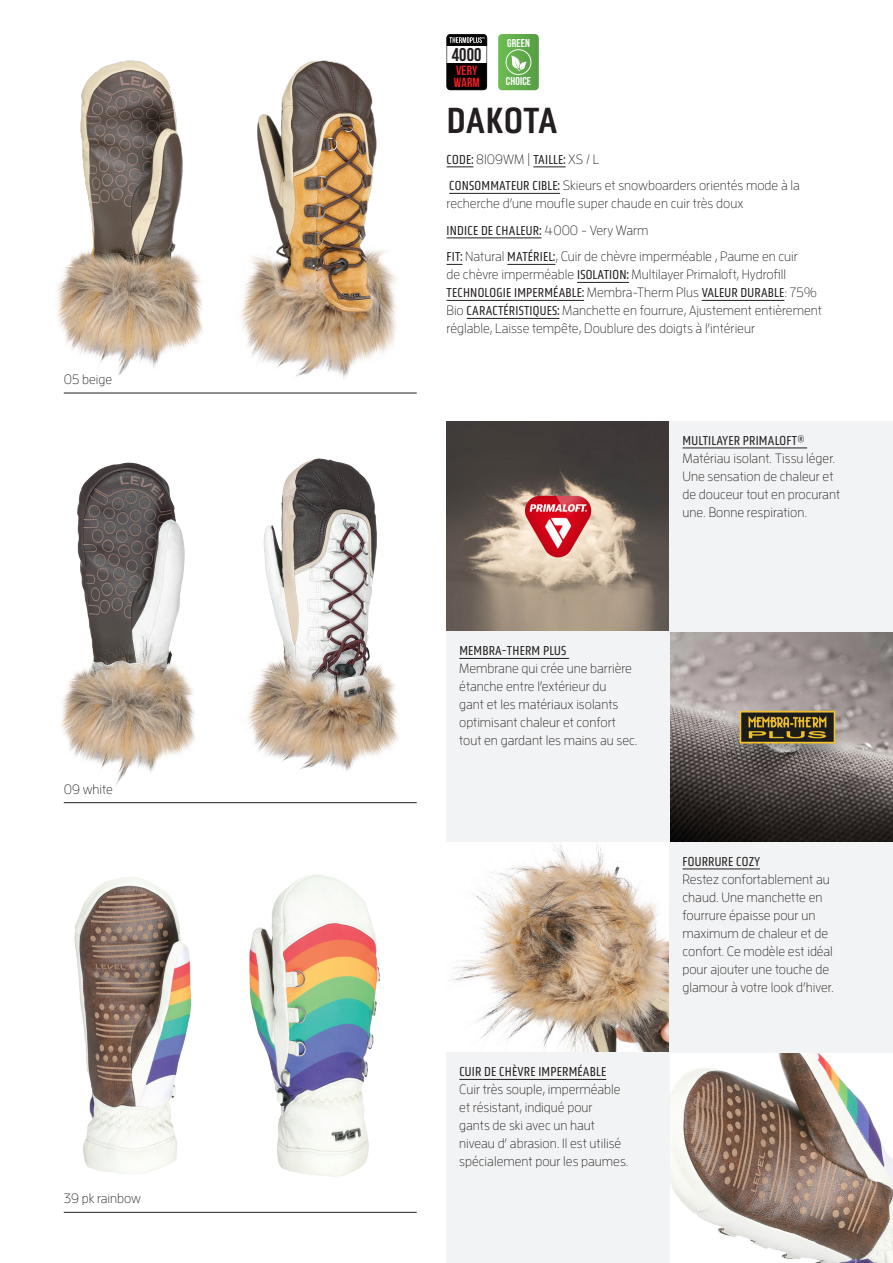
<style>
.page{position:relative;width:893px;height:1263px;background:#fff}
.page>*{position:absolute;margin:0;border:0;box-sizing:border-box;transform-origin:0 0}
.t1{font:37.5px "Obvia Condensed";letter-spacing:.015em;color:#231f20}
.t2{font:700 18.45px "Bebas Neue";color:#231f20}
.glove_tech{font:300 13.5px/18px "Enzo OT";color:#231f20}
.glove_description{font:300 13.5px/18px "Enzo OT";color:#231f20}
.glove_description-2{font:13.5px "Obvia Condensed";letter-spacing:.015em;color:#231f20}
.code{font:300 13.5px "Enzo OT";color:#231f20}
.t3{font:700 13.2px/11.9px "Bebas Neue";letter-spacing:.01em;color:#ee1d23}
.t4{font:700 11.4px "Bebas Neue";letter-spacing:.01em;color:#fff}
.s1{font-family:"Enzo OT";font-weight:300}
.s2{font-family:"Obvia Condensed";font-weight:400}
</style>
<div class="page">
<img style="left:56px;top:60px;width:340px;height:319px">
<img style="left:61px;top:458px;width:337px;height:328px">
<img style="left:74px;top:874px;width:306px;height:303px">
<svg style="left:498px;top:34px;width:41px;height:56px;background:#6fb45b"></svg>
<svg style="left:446px;top:34px;width:41px;height:56px"></svg>
<img style="left:451px;top:842px;width:219px;height:210px">
<img style="left:446px;top:421px;width:224px;height:210px">
<img style="left:670px;top:631px;width:223px;height:211px">
<img style="left:670px;top:1052px;width:223px;height:211px">
<svg style="left:447px;top:166px;width:26px;height:1px"></svg>
<hr style="left:533px;top:166px;width:33px;height:1px;background:#231f20">
<hr style="left:449px;top:193px;width:111px;height:1px;background:#231f20">
<hr style="left:447px;top:237px;width:94px;height:1px;background:#231f20">
<svg style="left:447px;top:264px;width:15px;height:1px"></svg>
<hr style="left:507px;top:264px;width:48px;height:1px;background:#231f20">
<hr style="left:577px;top:282px;width:52px;height:1px;background:#231f20">
<hr style="left:447px;top:300px;width:137px;height:1px;background:#231f20">
<hr style="left:702px;top:300px;width:82px;height:1px;background:#231f20">
<hr style="left:467px;top:318px;width:92px;height:1px;background:#231f20">
<div style="left:446px;top:631px;width:224px;height:211px;background:#f2f3f4"></div>
<hr style="left:459px;top:658px;width:110px;height:1px;background:#231f20">
<div style="left:446px;top:1052px;width:224px;height:211px;background:#f2f3f4"></div>
<hr style="left:459px;top:1079px;width:147px;height:1px;background:#231f20">
<div style="left:670px;top:842px;width:223px;height:210px;background:#f2f3f4"></div>
<hr style="left:683px;top:868px;width:77px;height:1px;background:#231f20">
<div style="left:670px;top:421px;width:223px;height:210px;background:#f2f3f4"></div>
<hr style="left:683px;top:447px;width:124px;height:1px;background:#231f20">
<hr style="left:64px;top:393px;width:353px;height:1px;background:#231f20">
<hr style="left:64px;top:802px;width:353px;height:1px;background:#231f20">
<hr style="left:64px;top:1212px;width:353px;height:1px;background:#231f20">
<p class="code" style="left:64px;top:371px;width:50px">05 beige</p>
<p class="code" style="left:64px;top:781px;width:51px">09 white</p>
<p class="code" style="left:64px;top:1191px;width:79px">39 pk rainbow</p>
<p class="t2" style="left:452px;top:45px;width:31px">4000</p>
<p class="t3" style="left:454px;top:65px;width:27px">VERY<br>WARM</p>
<p class="t4" style="left:507px;top:37px;width:24px">GREEN</p>
<p class="t4" style="left:506px;top:75px;width:27px">CHOICE</p>
<p class="t1" style="left:447px;top:98px;width:112px">DAKOTA</p>
<p class="glove_description-2" style="left:447px;top:152px;width:154px">CODE: <span class="s1">8109WM |</span> TAILLE: <span class="s1">XS / L</span></p>
<p class="glove_description" style="left:446px;top:176px;width:355px"><span class="s2">CONSOMMATEUR CIBLE:</span> Skieurs et snowboarders orientés mode à la recherche d’une moufle super chaude en cuir très doux</p>
<p class="glove_description-2" style="left:447px;top:223px;width:203px">INDICE DE CHALEUR: <span class="s1">4000 - Very Warm</span></p>
<p class="glove_description" style="left:446px;top:247px;width:377px"><span class="s2">FIT:</span> Natural <span class="s2">MATÉRIEL:</span>, Cuir de chèvre imperméable , Paume en cuir<br>de chèvre imperméable <span class="s2">ISOLATION:</span> Multilayer Primaloft, Hydrofill <span class="s2">TECHNOLOGIE IMPERMÉABLE:</span> Membra-Therm Plus <span class="s2">VALEUR DURABLE</span>: 75% Bio <span class="s2">CARACTÉRISTIQUES:</span> Manchette en fourrure, Ajustement entièrement réglable, Laisse tempête, Doublure des doigts à l’intérieur</p>
<p class="glove_tech" style="left:682px;top:431px;width:159px"><span class="s2">MULTILAYER PRIMALOFT®<br></span>Matériau isolant. Tissu léger.<br>Une sensation de chaleur et de douceur tout en procurant une. Bonne respiration.</p>
<p class="glove_tech" style="left:459px;top:641px;width:180px"><span class="s2">MEMBRA-THERM PLUS<br></span>Membrane qui crée une barrière étanche entre l’extérieur du<br>gant et les matériaux isolants optimisant chaleur et confort tout en gardant les mains au sec.</p>
<p class="glove_tech" style="left:459px;top:1062px;width:171px"><span class="s2">CUIR DE CHÈVRE IMPERMÉABLE<br></span>Cuir très souple, imperméable et résistant, indiqué pour<br>gants de ski avec un haut niveau d’ abrasion. Il est utilisé spécialement pour les paumes.</p>
<p class="glove_tech" style="left:682px;top:852px;width:153px"><span class="s2">FOURRURE COZY<br></span>Restez confortablement au chaud. Une manchette en fourrure épaisse pour un maximum de chaleur et de confort. Ce modèle est idéal pour ajouter une touche de glamour à votre look d’hiver.</p>
</div>
